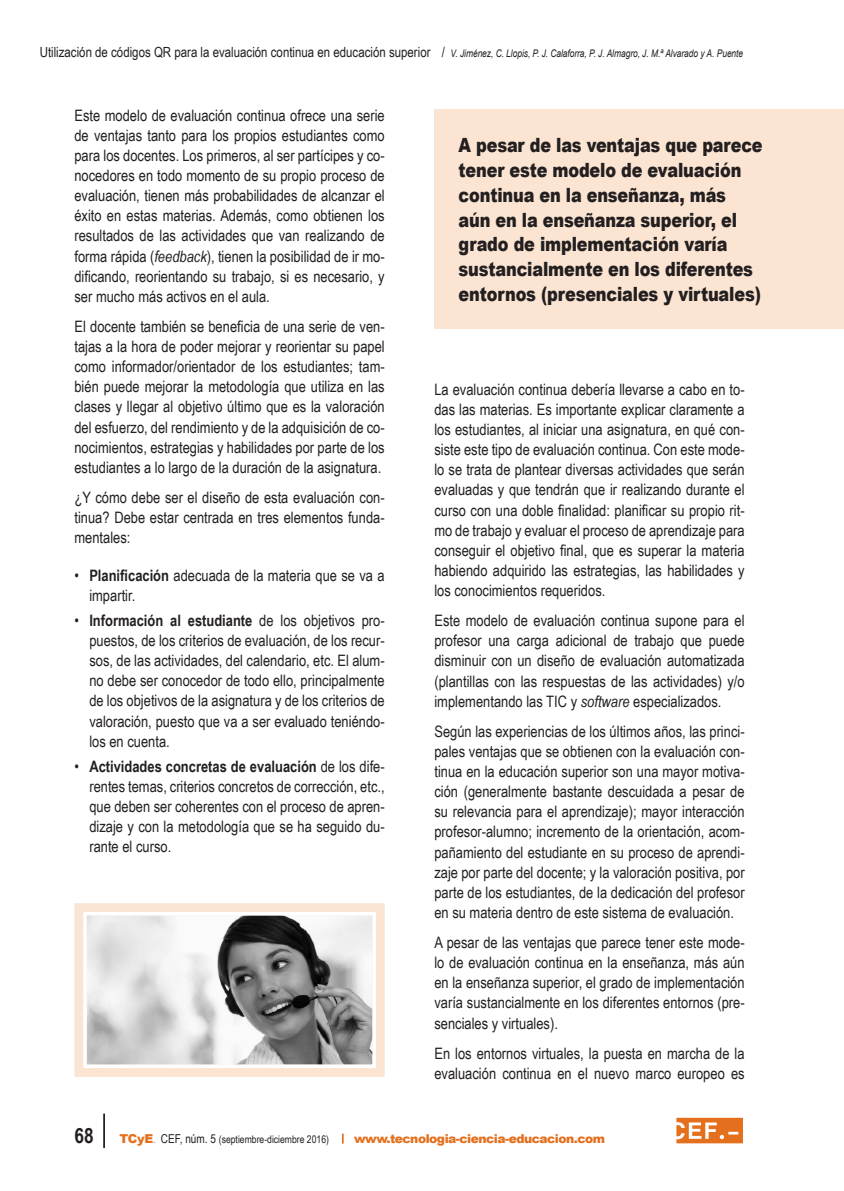
<style>
.page{position:relative;width:844px;height:1191px;background:#fff}
.page>*{position:absolute;margin:0;border:0;box-sizing:border-box;transform-origin:0 0}
.t1{font:900 19.6px/24.7px "Arial";letter-spacing:-.01em;color:#231f20;scale:.82 1}
.texto_general{font:15.75px/20.1px "Arial Narrow";color:#231f20;text-align:justify}
.sangria__bolo{font:15.75px/20.1px "Arial Narrow";color:#231f20;text-align:justify}
.t2{font:900 12.25px "Arial";letter-spacing:-.04em;color:#e4701e}
.t3{font:italic 10.5px "Arial";letter-spacing:-.005em;color:#231f20;scale:.8 1}
.t4{font:10.5px "Arial Narrow";color:#231f20}
.s1{font-family:"Arial Narrow";font-style:normal;font-size:14px}
.s2{font-style:normal;font-size:14px}
.s3{font-style:italic}
.s4{font-weight:700}
.s5{font-weight:700;font-size:21px}
.s6{font-family:"Arial";font-weight:900;font-size:12.25px;color:#e4701e}
.s7{font-size:12.25px;color:#e4701e}
.s8{font-size:12.25px}
</style>
<div class="page">
<hr style="left:103px;top:1113px;width:2px;height:35px;background:#231f20">
<svg style="left:676px;top:1117px;width:66px;height:26px;background:#ea9051"></svg>
<img style="left:87px;top:916px;width:284px;height:147px">
<div style="left:434px;top:109px;width:409px;height:220px;background:#fbe5d2"></div>
<div style="left:74px;top:903px;width:310px;height:173px;border:12px solid #fbe5d2"></div>
<div style="left:83px;top:912px;width:293px;height:156px;border:3px solid #fff"></div>
<hr style="left:843px;top:809px;width:1px;height:267px;background:#fbe5d2">
<p class="t3" style="left:40px;top:47px;width:880px"><span class="s1">Utilización de códigos QR para la evaluación continua en educación superior</span> <span class="s2">/</span> V. Jiménez, C. Llopis, P. J. Calaforra, P. J. Almagro, J. M.ª Alvarado y A. Puente</p>
<p class="texto_general" style="left:74px;top:104px;width:312px">Este modelo de evaluación continua ofrece una serie de ventajas tanto para los propios estudiantes como para los docentes. Los primeros, al ser partícipes y co&shy;nocedores en todo momento de su propio proceso de evaluación, tienen más probabilidades de alcanzar el éxito en estas materias. Además, como obtienen los resultados de las actividades que van realizando de forma rápida (<span class="s3">feedback</span>), tienen la posibilidad de ir mo&shy;dificando, reorientando su trabajo, si es necesario, y ser mucho más activos en el aula.</p>
<p class="texto_general" style="left:74px;top:316px;width:312px">El docente también se beneficia de una serie de ven&shy;tajas a la hora de poder mejorar y reorientar su papel como informador/orientador de los estudiantes; tam&shy;bién puede mejorar la metodología que utiliza en las clases y llegar al objetivo último que es la valoración del esfuerzo, del rendimiento y de la adquisición de co&shy;nocimientos, estrategias y habilidades por parte de los estudiantes a lo largo de la duración de la asignatura.</p>
<p class="texto_general" style="left:74px;top:486px;width:312px">¿Y cómo debe ser el diseño de esta evaluación con&shy;tinua? Debe estar centrada en tres elementos funda&shy;mentales:</p>
<p class="sangria__bolo" style="left:89px;top:564px;width:297px;text-indent:-15px">• <span class="s4">Planificación</span> adecuada de la materia que se va a impartir.</p>
<p class="sangria__bolo" style="left:89px;top:609px;width:297px;text-indent:-15px">• <span class="s4">Información al estudiante</span> de los objetivos pro&shy;puestos, de los criterios de evaluación, de los recur&shy;sos, de las actividades, del calendario, etc. El alum&shy;no debe ser conocedor de todo ello, principalmente de los objetivos de la asignatura y de los criterios de valoración, puesto que va a ser evaluado teniéndo&shy;los en cuenta.</p>
<p class="sangria__bolo" style="left:89px;top:755px;width:297px;text-indent:-15px">• <span class="s4">Actividades concretas de evaluación</span> de los dife&shy;rentes temas, criterios concretos de corrección, etc., que deben ser coherentes con el proceso de apren&shy;dizaje y con la metodología que se ha seguido du&shy;rante el curso.</p>
<p class="t1" style="left:458px;top:132px;width:372px">A pesar de las ventajas que parece tener este modelo de evaluación continua en la enseñanza, más aún en la enseñanza superior, el grado de implementación varía sustancialmente en los diferentes entornos (presenciales y virtuales)</p>
<p class="texto_general" style="left:434px;top:378px;width:312px">La evaluación continua debería llevarse a cabo en to&shy;das las materias. Es importante explicar claramente a los estudiantes, al iniciar una asignatura, en qué con&shy;siste este tipo de evaluación continua. Con este mode&shy;lo se trata de plantear diversas actividades que serán evaluadas y que tendrán que ir realizando durante el curso con una doble finalidad: planificar su propio rit&shy;mo de trabajo y evaluar el proceso de aprendizaje para conseguir el objetivo final, que es superar la materia habiendo adquirido las estrategias, las habilidades y los conocimientos requeridos.</p>
<p class="texto_general" style="left:434px;top:610px;width:312px">Este modelo de evaluación continua supone para el profesor una carga adicional de trabajo que puede disminuir con un diseño de evaluación automatizada (plantillas con las respuestas de las actividades) y/o implementando las TIC y <span class="s3">software</span> especializados.</p>
<p class="texto_general" style="left:434px;top:720px;width:312px">Según las experiencias de los últimos años, las princi&shy;pales ventajas que se obtienen con la evaluación con&shy;tinua en la educación superior son una mayor motiva&shy;ción (generalmente bastante descuidada a pesar de su relevancia para el aprendizaje); mayor interacción profesor-alumno; incremento de la orientación, acom&shy;pañamiento del estudiante en su proceso de aprendi&shy;zaje por parte del docente; y la valoración positiva, por parte de los estudiantes, de la dedicación del profesor en su materia dentro de este sistema de evaluación.</p>
<p class="texto_general" style="left:434px;top:931px;width:312px">A pesar de las ventajas que parece tener este mode&shy;lo de evaluación continua en la enseñanza, más aún en la enseñanza superior, el grado de implementación varía sustancialmente en los diferentes entornos (pre&shy;senciales y virtuales).</p>
<p class="texto_general" style="left:434px;top:1042px;width:312px">En los entornos virtuales, la puesta en marcha de la evaluación continua en el nuevo marco europeo es</p>
<p class="t4" style="left:74px;top:1131px;width:256px"><span class="s5">68</span> <span class="s6">TCyE</span><span class="s7">.</span> <span class="s8">CEF, núm. 5</span> (septiembre-diciembre 2016)</p>
<p class="t2" style="left:354px;top:1129px;width:252px">www.tecnologia-ciencia-educacion.com</p>
</div>
